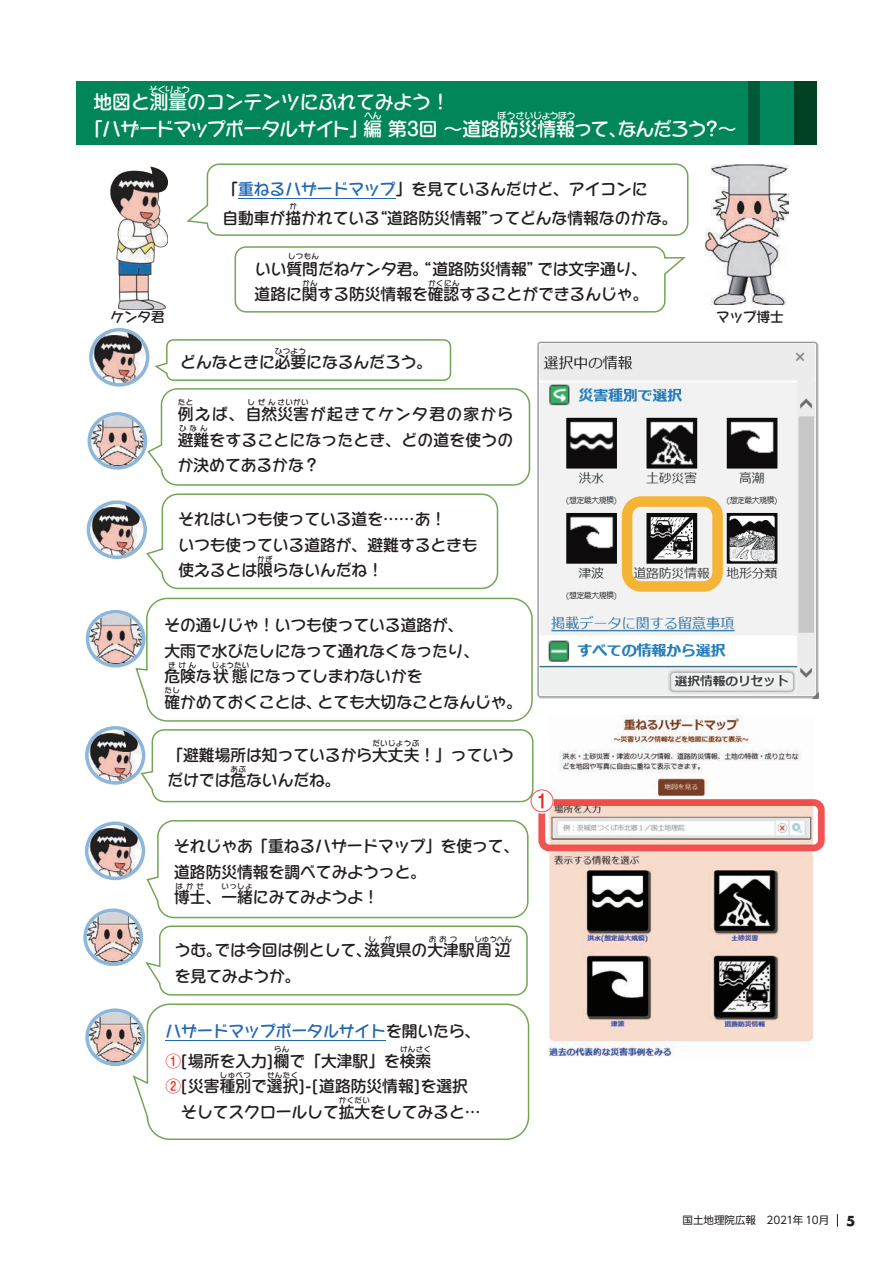
<style>
.page{position:relative;width:893px;height:1263px;background:#fff}
.page>*{position:absolute;margin:0;border:0;box-sizing:border-box;transform-origin:0 0}
.t1{font:500 24px "Shin M Go Pr 6 N";color:#ee2928}
.t2{font:500 18.75px/27px "Capie N Std";letter-spacing:-.03em;color:#fff}
.t3{font:500 15.75px/25.5px "Capie N Std";color:#231f20}
.t4{font:500 15.75px/25.5px "Shin M Go Pr 6 N";color:#231f20}
.t5{font:500 15.75px "Capie N Std";color:#2268b3}
.t6{font:500 13.5px "Capie N Std";color:#231f20}
.t7{font:13.5px "Futura Koyu";color:#231f20}
.t8{font:10.5px "UD Shin Go NT Pr 6 N";color:#231f20}
.t9{font:500 9px "Capie N Std";letter-spacing:-.035em;color:#fff}
.t10{font:500 9px "Capie N Std";letter-spacing:-.065em;color:#fff}
.t11{font:500 7.5px "Capie N Std";letter-spacing:.05em;color:#231f20}
.t12{font:500 7.5px "Capie N Std";letter-spacing:.15em;color:#231f20}
.s1{font-family:"Shin M Go Pr 6 N"}
.s2{font-family:"Shin M Go Pr 6 N";color:#2268b3}
.s3{color:#2268b3}
.s4{color:#231f20}
.s5{font-family:"Shin M Go Pr 6 N";color:#231f20}
.s6{color:#ee2928}
.s7{font-family:"Capie N Std"}
</style>
<div class="page">
<div style="left:77px;top:81px;width:739px;height:63px;background:#008659"></div>
<div style="left:748px;top:81px;width:12px;height:63px;background:#005938"></div>
<div style="left:794px;top:81px;width:22px;height:63px;background:#004124"></div>
<img style="left:705px;top:164px;width:83px;height:140px">
<img style="left:111px;top:166px;width:57px;height:143px">
<img style="left:537px;top:341px;width:282px;height:357px">
<svg style="left:186px;top:163px;width:503px;height:73px"></svg>
<hr style="left:238px;top:198px;width:158px;height:1px;background:#2268b3">
<svg style="left:234px;top:246px;width:452px;height:67px"></svg>
<svg style="left:87px;top:328px;width:444px;height:158px"></svg>
<svg style="left:135px;top:597px;width:398px;height:125px"></svg>
<svg style="left:132px;top:1003px;width:398px;height:137px"></svg>
<hr style="left:166px;top:1040px;width:220px;height:1px;background:#2268b3">
<svg style="left:85px;top:609px;width:61px;height:59px"></svg>
<div style="left:622px;top:496px;width:101px;height:96px;border:10px solid #f5b435;border-radius:14px"></div>
<svg style="left:86px;top:493px;width:413px;height:97px"></svg>
<svg style="left:85px;top:726px;width:449px;height:77px"></svg>
<svg style="left:83px;top:820px;width:446px;height:176px"></svg>
<img style="left:548px;top:716px;width:267px;height:342px">
<div style="left:538px;top:799px;width:287px;height:52px;border:7px solid #ee2928;border-radius:8px"></div>
<svg style="left:85px;top:1008px;width:61px;height:59px"></svg>
<img style="left:519px;top:775px;width:39px;height:39px">
<svg style="left:837px;top:1214px;width:1px;height:13px"></svg>
<p class="t10" style="left:149px;top:83px;width:43px">そくりょう</p>
<p class="t2" style="left:84px;top:87px;width:654px;text-indent:9px"><span class="s1">地図</span>と<span class="s1">測量</span>のコンテンツにふれてみよう！<br>「ハザードマップポータルサイト」<span class="s1">編第</span>3<span class="s1">回</span> ～<span class="s1">道路防災情報</span>って、なんだろう？～</p>
<p class="t10" style="left:364px;top:109px;width:19px">へん</p>
<p class="t9" style="left:497px;top:109px;width:80px">ぼうさいじょうほう</p>
<p class="t3" style="left:222px;top:172px;width:457px;line-height:29.8px">「<span class="s2">重</span><span class="s3">ねるハザードマップ</span>」を<span class="s1">見</span>ているんだけど、アイコンに<br><span class="s1">自動車</span>が<span class="s1">描</span>かれている“<span class="s1">道路防災情報</span>”ってどんな<span class="s1">情報</span>なのかな。</p>
<p class="t11" style="left:290px;top:201px;width:9px">か</p>
<p class="t11" style="left:288px;top:250px;width:33px">しつもん</p>
<p class="t3" style="left:255px;top:280px;width:395px"><span class="s1">道路</span>に<span class="s1">関</span>する<span class="s1">防災情報</span>を<span class="s1">確認</span>することができるんじゃ。</p>
<p class="t3" style="left:255px;top:255px;width:394px">いい<span class="s1">質問</span>だねケンタ<span class="s1">君</span>。“<span class="s1">道路防災情報</span>”では<span class="s1">文字通</span>り、</p>
<p class="t11" style="left:302px;top:277px;width:17px">かん</p>
<p class="t11" style="left:428px;top:277px;width:33px">かくにん</p>
<p class="t6" style="left:111px;top:307px;width:56px">ケンタ<span class="s1">君</span></p>
<p class="t6" style="left:716px;top:306px;width:69px">マップ<span class="s1">博士</span></p>
<p class="t11" style="left:275px;top:345px;width:33px">ひつよう</p>
<p class="t3" style="left:180px;top:348px;width:253px">どんなときに<span class="s1">必要</span>になるんだろう。</p>
<p class="t3" style="left:178px;top:400px;width:337px;text-align:justify"><span class="s1">例</span>えば、<span class="s1">自然災害</span>が<span class="s1">起</span>きてケンタ<span class="s1">君</span>の<span class="s1">家</span>から<span class="s1">避難</span>をすることになったとき、どの<span class="s1">道</span>を<span class="s1">使</span>うのか<span class="s1">決</span>めてあるかな？</p>
<p class="t11" style="left:178px;top:397px;width:17px">たと</p>
<p class="t12" style="left:247px;top:397px;width:63px">しぜんさいがい</p>
<p class="t11" style="left:179px;top:422px;width:30px">ひなん</p>
<p class="t3" style="left:178px;top:505px;width:301px">それはいつも<span class="s1">使</span>っている<span class="s1">道</span>を……あ！<br>いつも<span class="s1">使</span>っている<span class="s1">道路</span>が、<span class="s1">避難</span>するときも<span class="s1">使</span>えるとは<span class="s1">限</span>らないんだね！</p>
<p class="t11" style="left:257px;top:554px;width:17px">かぎ</p>
<p class="t3" style="left:164px;top:611px;width:359px">その<span class="s1">通</span>りじゃ！いつも<span class="s1">使</span>っている<span class="s1">道路</span>が、<br><span class="s1">大雨</span>で<span class="s1">水</span>びたしになって<span class="s1">通</span>れなくなったり、<br><span class="s1">危険</span>な<span class="s1">状態</span>になってしまわないかを<br><span class="s1">確</span>かめておくことは、とても<span class="s1">大切</span>なことなんじゃ。</p>
<p class="t11" style="left:168px;top:659px;width:30px">きけん</p>
<p class="t11" style="left:212px;top:659px;width:39px">じょうたい</p>
<p class="t11" style="left:165px;top:685px;width:17px">たし</p>
<p class="t11" style="left:372px;top:738px;width:48px">だいじょうぶ</p>
<p class="t3" style="left:167px;top:740px;width:348px">「<span class="s1">避難場所</span>は<span class="s1">知</span>っているから<span class="s1">大丈夫</span>！」っていうだけでは<span class="s1">危</span>ないんだね。</p>
<p class="t11" style="left:231px;top:763px;width:17px">あぶ</p>
<p class="t3" style="left:174px;top:832px;width:347px">それじゃあ「<span class="s1">重</span>ねるハザードマップ」を<span class="s1">使</span>って、<span class="s1">道路防災情報</span>を<span class="s1">調</span>べてみようっと。<br><span class="s1">博士</span>、<span class="s1">一緒</span>にみてみようよ！</p>
<p class="t11" style="left:176px;top:880px;width:30px">はかせ</p>
<p class="t11" style="left:222px;top:880px;width:33px">いっしょ</p>
<p class="t11" style="left:368px;top:933px;width:25px">し が</p>
<p class="t11" style="left:429px;top:933px;width:30px">おおつ</p>
<p class="t11" style="left:474px;top:933px;width:39px">しゅうへん</p>
<p class="t3" style="left:175px;top:936px;width:337px">うむ。では<span class="s1">今回</span>は<span class="s1">例</span>として、<span class="s1">滋賀県</span>の<span class="s1">大津駅周辺</span>を<span class="s1">見</span>てみようか。</p>
<p class="t5" style="left:166px;top:1019px;width:316px">ハザードマップポータルサイト<span class="s4">を</span><span class="s5">開</span><span class="s4">いたら、</span></p>
<p class="t4" style="left:166px;top:1047px;width:304px"><span class="s6">①</span><span class="s7">[</span>場所<span class="s7">を</span>入力<span class="s7">]</span>欄<span class="s7">で「</span>大津駅<span class="s7">」を</span>検索<br><span class="s6">②</span><span class="s7">[</span>災害種別<span class="s7">で</span>選択<span class="s7">]-[</span>道路防災情報<span class="s7">]を</span>選択</p>
<p class="t3" style="left:181px;top:1097px;width:301px">そしてスクロールして<span class="s1">拡大</span>をしてみると…</p>
<p class="t11" style="left:274px;top:1044px;width:17px">らん</p>
<p class="t11" style="left:400px;top:1044px;width:33px">けんさく</p>
<p class="t11" style="left:220px;top:1069px;width:33px">しゅべつ</p>
<p class="t11" style="left:267px;top:1069px;width:33px">せんたく</p>
<p class="t11" style="left:339px;top:1095px;width:33px">かくだい</p>
<h1 class="t1" style="left:530px;top:782px;width:26px">①</h1>
<p class="t8" style="left:682px;top:1212px;width:148px">国土地理院広報　2021年 10月</p>
<p class="t7" style="left:846px;top:1211px;width:11px">5</p>
</div>
